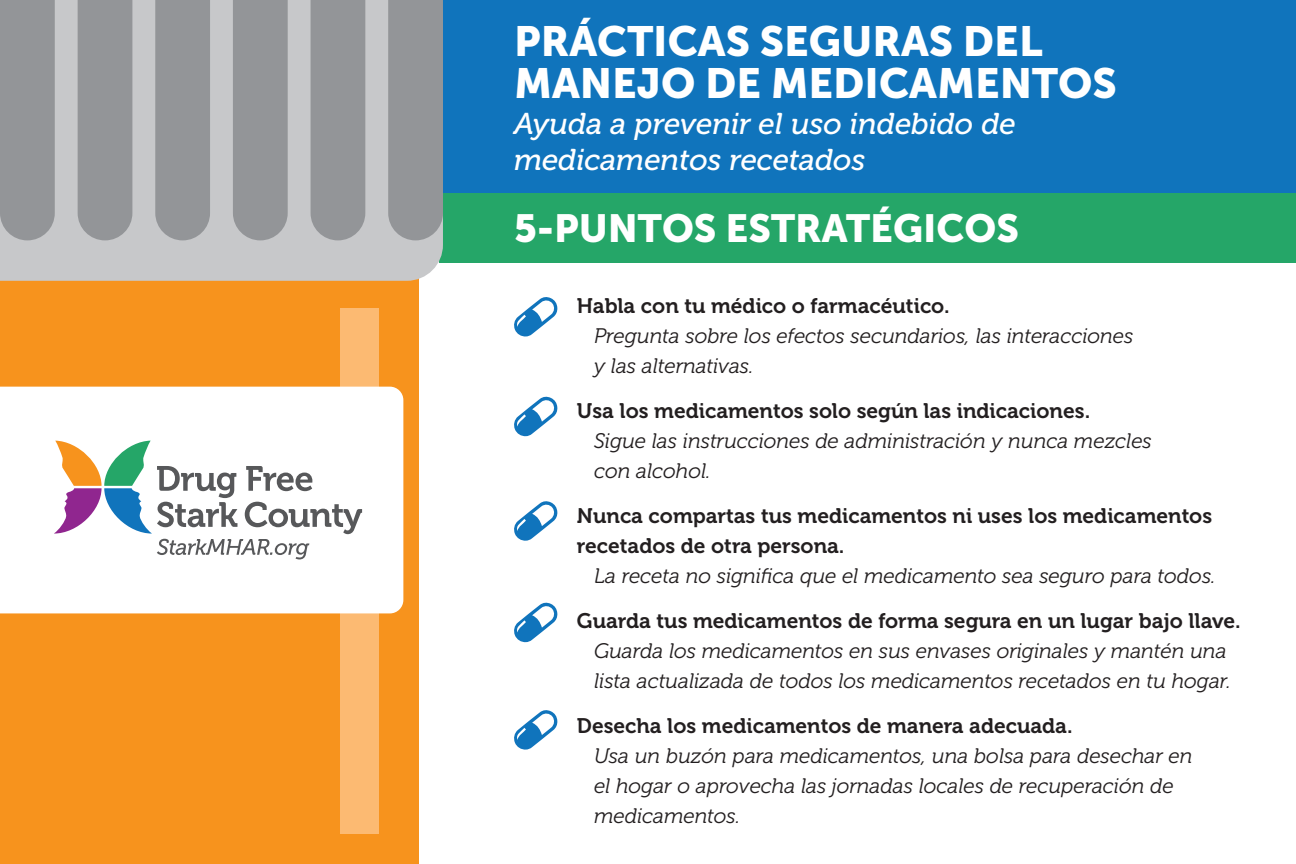
<style>
.page{position:relative;width:1296px;height:864px;background:#fff}
.page>*{position:absolute;margin:0;border:0;box-sizing:border-box;transform-origin:0 0}
.t1{font:42px/42px "Museo Sans 900";color:#fff}
.t2{font:39px "Museo Sans 900";color:#fff}
.t3{font:italic 30px/36px "Museo 500";color:#fff}
.t4{font:italic 21px/30px "Museo 300";color:#231f20}
.t5{font:21px "Museo 700";color:#231f20}
.s1{font-family:"Museo 700";font-style:normal}
</style>
<div class="page">
<div style="left:440px;top:176px;width:856px;height:87px;background:#25a668"></div>
<div style="left:318px;top:0;width:978px;height:192px;background:#1074bc"></div>
<div style="left:0;top:0;width:418px;height:864px;background:#f7931d"></div>
<svg style="left:514px;top:297px;width:44px;height:40px"></svg>
<svg style="left:514px;top:396px;width:44px;height:40px"></svg>
<svg style="left:514px;top:501px;width:44px;height:40px"></svg>
<svg style="left:514px;top:602px;width:44px;height:40px"></svg>
<svg style="left:514px;top:710px;width:44px;height:40px"></svg>
<div style="left:0;top:0;width:443px;height:281px;background:#c7c8ca"></div>
<div style="left:78px;top:0;width:54px;height:240px;background:#939598"></div>
<div style="left:0;top:0;width:55px;height:240px;background:#939598"></div>
<div style="left:233px;top:0;width:55px;height:240px;background:#939598"></div>
<div style="left:155px;top:0;width:55px;height:240px;background:#939598"></div>
<div style="left:311px;top:0;width:54px;height:240px;background:#939598"></div>
<div style="left:388px;top:0;width:55px;height:240px;background:#939598"></div>
<div style="left:340px;top:308px;width:39px;height:526px;background:#fcba72"></div>
<div style="left:0;top:387px;width:403px;height:226px;background:#fff"></div>
<svg style="left:54px;top:441px;width:308px;height:118px;background:#d7d8d8"></svg>
<p class="t1" style="left:514px;top:20px;width:604px">PRÁCTICAS SEGURAS DEL<br>MANEJO DE MEDICAMENTOS</p>
<p class="t3" style="left:514px;top:105px;width:503px">Ayuda a prevenir el uso indebido de medicamentos recetados</p>
<p class="t2" style="left:514px;top:206px;width:506px">5-PUNTOS ESTRATÉGICOS</p>
<p class="t4" style="left:594px;top:291px;width:541px;text-indent:-17px"><span class="s1">Habla con tu médico o farmacéutico.<br></span>Pregunta sobre los efectos secundarios, las interacciones y las alternativas.</p>
<p class="t4" style="left:594px;top:396px;width:559px;text-indent:-17px"><span class="s1">Usa los medicamentos solo según las indicaciones.<br></span>Sigue las instrucciones de administración y nunca mezcles con alcohol.</p>
<p class="t5" style="left:577px;top:504px;width:637px">Nunca compartas tus medicamentos ni uses los medicamentos</p>
<p class="t5" style="left:577px;top:534px;width:269px">recetados de otra persona.</p>
<p class="t4" style="left:594px;top:561px;width:623px">La receta no significa que el medicamento sea seguro para todos.</p>
<p class="t4" style="left:577px;top:606px;width:665px;text-align:center"><span class="s1">Guarda tus medicamentos de forma segura en un lugar bajo llave.<br></span>Guarda los medicamentos en sus envases originales y mantén una lista actualizada de todos los medicamentos recetados en tu hogar.</p>
<p class="t4" style="left:594px;top:711px;width:600px;text-indent:-17px"><span class="s1">Desecha los medicamentos de manera adecuada.<br></span>Usa un buzón para medicamentos, una bolsa para desechar en el hogar o aprovecha las jornadas locales de recuperación de medicamentos.</p>
</div>
